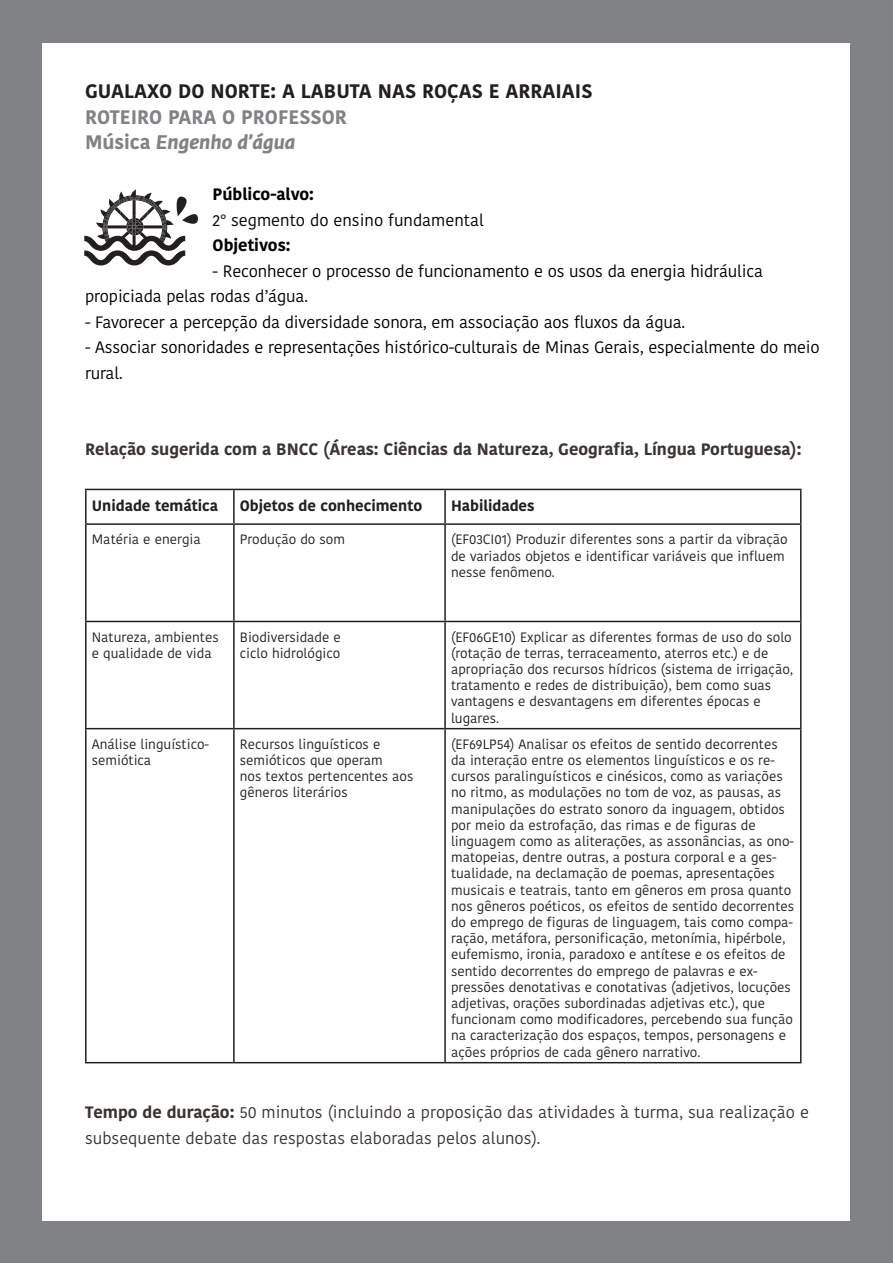
<style>
.page{position:relative;width:893px;height:1263px;background:#808285}
.page>*{position:absolute;margin:0;border:0;box-sizing:border-box;transform-origin:0 0}
.t1{font:700 19.5px "Kohinoor Telugu";color:#231f20}
.t2{font:700 19.5px "Kohinoor Telugu";color:#808285}
.t3{font:italic 700 19.5px "Fedra Sans Std";color:#808285}
.t4{font:16.5px/25.5px "Kohinoor Telugu";letter-spacing:-.01em;color:#000}
.t5{font:16.5px/25.5px "Kohinoor Telugu";color:#3b3532}
.t6{font:700 16.5px "Kohinoor Telugu";color:#3b3532}
.t7{font:700 16.5px "Kohinoor Telugu";color:#000}
.t8{font:700 15px "Kohinoor Telugu";color:#231f20}
.t9{font:13.5px/16.2px "Kohinoor Telugu";color:#231f20}
.s1{font-family:"Kohinoor Telugu";font-style:normal}
.s2{font-weight:700}
</style>
<div class="page">
<div style="left:43px;top:43px;width:807px;height:1177px;background:#fff"></div>
<hr style="left:85px;top:489px;width:149px;height:1px;background:#231f20">
<hr style="left:85px;top:490px;width:2px;height:33px;background:#231f20">
<hr style="left:234px;top:489px;width:211px;height:1px;background:#231f20">
<hr style="left:233px;top:490px;width:2px;height:33px;background:#231f20">
<hr style="left:445px;top:489px;width:356px;height:1px;background:#231f20">
<hr style="left:444px;top:490px;width:2px;height:33px;background:#231f20">
<hr style="left:800px;top:490px;width:1px;height:33px;background:#231f20">
<hr style="left:85px;top:523px;width:149px;height:2px;background:#231f20">
<hr style="left:85px;top:525px;width:2px;height:96px;background:#231f20">
<hr style="left:234px;top:523px;width:211px;height:2px;background:#231f20">
<hr style="left:233px;top:525px;width:2px;height:96px;background:#231f20">
<hr style="left:445px;top:523px;width:356px;height:2px;background:#231f20">
<hr style="left:444px;top:525px;width:2px;height:96px;background:#231f20">
<hr style="left:800px;top:525px;width:1px;height:96px;background:#231f20">
<hr style="left:85px;top:621px;width:149px;height:1px;background:#231f20">
<hr style="left:85px;top:622px;width:2px;height:106px;background:#231f20">
<hr style="left:234px;top:621px;width:211px;height:1px;background:#231f20">
<hr style="left:233px;top:622px;width:2px;height:106px;background:#231f20">
<hr style="left:445px;top:621px;width:356px;height:1px;background:#231f20">
<hr style="left:444px;top:622px;width:2px;height:106px;background:#231f20">
<hr style="left:800px;top:622px;width:1px;height:106px;background:#231f20">
<hr style="left:85px;top:728px;width:149px;height:1px;background:#231f20">
<hr style="left:85px;top:729px;width:2px;height:333px;background:#231f20">
<hr style="left:234px;top:728px;width:211px;height:1px;background:#231f20">
<hr style="left:233px;top:729px;width:2px;height:333px;background:#231f20">
<hr style="left:445px;top:728px;width:356px;height:1px;background:#231f20">
<hr style="left:444px;top:729px;width:2px;height:333px;background:#231f20">
<hr style="left:800px;top:729px;width:1px;height:333px;background:#231f20">
<hr style="left:85px;top:1062px;width:149px;height:1px;background:#231f20">
<hr style="left:234px;top:1062px;width:211px;height:1px;background:#231f20">
<hr style="left:445px;top:1062px;width:356px;height:1px;background:#231f20">
<svg style="left:84px;top:189px;width:114px;height:76px"></svg>
<h1 class="t1" style="left:85px;top:80px;width:509px">GUALAXO DO NORTE: A LABUTA NAS ROÇAS E ARRAIAIS</h1>
<h1 class="t2" style="left:85px;top:105px;width:263px">ROTEIRO PARA O PROFESSOR</h1>
<h1 class="t3" style="left:85px;top:130px;width:212px"><span class="s1">Música</span> Engenho d’água</h1>
<p class="t7" style="left:213px;top:185px;width:103px">Público-alvo:</p>
<p class="t4" style="left:213px;top:207px;width:273px">2° segmento do ensino fundamental</p>
<p class="t7" style="left:213px;top:236px;width:79px">Objetivos:</p>
<p class="t4" style="left:85px;top:258px;width:679px;text-indent:128px">- Reconhecer o processo de funcionamento e os usos da energia hidráulica propiciada pelas rodas d’água.</p>
<p class="t4" style="left:85px;top:309px;width:602px">- Favorecer a percepção da diversidade sonora, em associação aos fluxos da água.</p>
<p class="t4" style="left:85px;top:335px;width:736px">- Associar sonoridades e representações histórico-culturais de Minas Gerais, especialmente do meio rural.</p>
<p class="t6" style="left:85px;top:440px;width:718px">Relação sugerida com a BNCC (Áreas: Ciências da Natureza, Geografia, Língua Portuguesa):</p>
<p class="t8" style="left:92px;top:497px;width:128px">Unidade temática</p>
<p class="t8" style="left:240px;top:497px;width:184px">Objetos de conhecimento</p>
<p class="t8" style="left:451px;top:497px;width:85px">Habilidades</p>
<p class="t9" style="left:92px;top:531px;width:110px">Matéria e energia</p>
<p class="t9" style="left:240px;top:531px;width:107px">Produção do som</p>
<p class="t9" style="left:451px;top:531px;width:338px">(EF03CI01) Produzir diferentes sons a partir da vibração de variados objetos e identificar variáveis que influem nesse fenômeno.</p>
<p class="t9" style="left:92px;top:629px;width:128px">Natureza, ambientes e qualidade de vida</p>
<p class="t9" style="left:240px;top:629px;width:103px">Biodiversidade e ciclo hidrológico</p>
<p class="t9" style="left:451px;top:629px;width:344px">(EF06GE10) Explicar as diferentes formas de uso do solo (rotação de terras, terraceamento, aterros etc.) e de apropriação dos recursos hídricos (sistema de irrigação, tratamento e redes de distribuição), bem como suas vantagens e desvantagens em diferentes épocas e lugares.</p>
<p class="t9" style="left:92px;top:736px;width:119px">Análise linguístico&shy;semiótica</p>
<p class="t9" style="left:240px;top:736px;width:175px">Recursos linguísticos e semióticos que operam<br>nos textos pertencentes aos gêneros literários</p>
<p class="t9" style="left:451px;top:736px;width:345px">(EF69LP54) Analisar os efeitos de sentido decorrentes da interação entre os elementos linguísticos e os re&shy;cursos paralinguísticos e cinésicos, como as variações no ritmo, as modulações no tom de voz, as pausas, as manipulações do estrato sonoro da inguagem, obtidos por meio da estrofação, das rimas e de figuras de linguagem como as aliterações, as assonâncias, as ono&shy;matopeias, dentre outras, a postura corporal e a ges&shy;tualidade, na declamação de poemas, apresentações musicais e teatrais, tanto em gêneros em prosa quanto nos gêneros poéticos, os efeitos de sentido decorrentes do emprego de figuras de linguagem, tais como compa&shy;ração, metáfora, personificação, metonímia, hipérbole, eufemismo, ironia, paradoxo e antítese e os efeitos de sentido decorrentes do emprego de palavras e ex&shy;pressões denotativas e conotativas (adjetivos, locuções adjetivas, orações subordinadas adjetivas etc.), que funcionam como modificadores, percebendo sua função na caracterização dos espaços, tempos, personagens e ações próprios de cada gênero narrativo.</p>
<p class="t5" style="left:85px;top:1100px;width:725px"><span class="s2">Tempo de duração:</span> 50 minutos (incluindo a proposição das atividades à turma, sua realização e subsequente debate das respostas elaboradas pelos alunos).</p>
</div>
